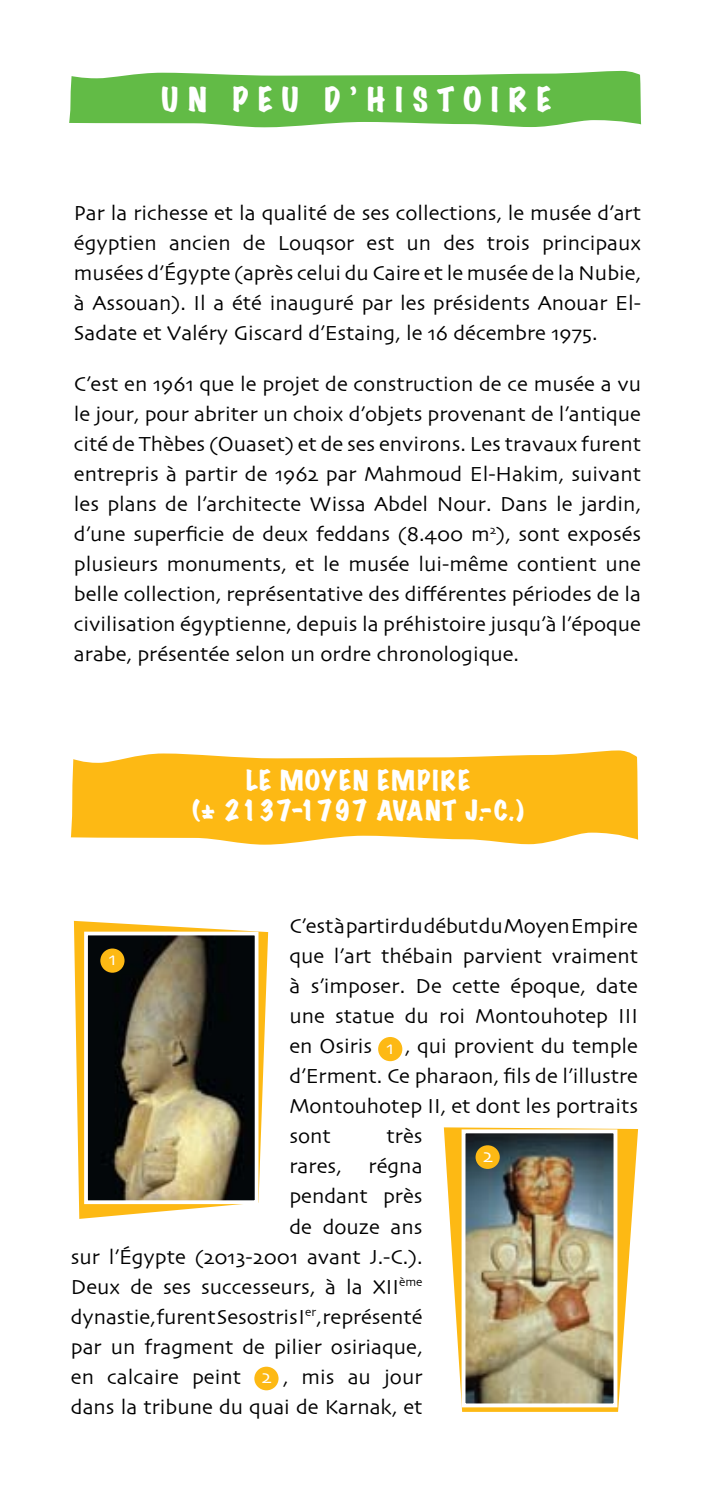
<style>
.page{position:relative;width:709px;height:1489px;background:#fff}
.page>*{position:absolute;margin:0;border:0;box-sizing:border-box;transform-origin:0 0}
.t1{font:expanded 30px "Marker Felt";letter-spacing:.33em;color:#fff}
.t2{font:expanded 25px/30px "Marker Felt";letter-spacing:.05em;color:#fff;text-align:center}
.t3{font:21.25px/30px "Skia";color:#000;text-align:justify}
.t4{font:19.5px "Skia";color:#fff}
.s1{color:#fff}
</style>
<div class="page">
<svg style="left:69px;top:71px;width:572px;height:56px;background:#75c35d"></svg>
<svg style="left:71px;top:750px;width:567px;height:94px;background:#fdc131"></svg>
<svg style="left:74px;top:920px;width:194px;height:298px"></svg>
<img style="left:89px;top:936px;width:164px;height:262px">
<div style="left:84px;top:931px;width:174px;height:272px;border:4px solid #fff"></div>
<div style="left:100px;top:948px;width:24px;height:24px;background:#fdb914;border-radius:50%"></div>
<div style="left:378px;top:1036px;width:24px;height:25px;background:#fdb914;border-radius:50%"></div>
<svg style="left:444px;top:1127px;width:194px;height:284px"></svg>
<img style="left:466px;top:1134px;width:146px;height:268px">
<div style="left:461px;top:1129px;width:156px;height:278px;border:4px solid #fff"></div>
<div style="left:475px;top:1145px;width:25px;height:23px;background:#fdb914;border-radius:50%"></div>
<div style="left:254px;top:1366px;width:24px;height:24px;background:#fdb914;border-radius:50%"></div>
<h1 class="t1" style="left:161px;top:77px;width:391px">UN PEU D’HISTOIRE</h1>
<p class="t3" style="left:74px;top:199px;width:568px">Par la richesse et la qualité de ses collections, le musée d’art égyptien ancien de Louqsor est un des trois principaux musées d’Égypte (après celui du Caire et le musée de la Nubie, à Assouan). Il a été inauguré par les présidents Anouar El-Sadate et Valéry Giscard d’Estaing, le 16 décembre 1975.</p>
<p class="t3" style="left:74px;top:370px;width:568px">C’est en 1961 que le projet de construction de ce musée a vu le jour, pour abriter un choix d’objets provenant de l’antique cité de Thèbes (Ouaset) et de ses environs. Les travaux furent entrepris à partir de 1962 par Mahmoud El-Hakim, suivant les plans de l’architecte Wissa Abdel Nour. Dans le jardin, d’une superficie de deux feddans (8.400 m<sup>2</sup>), sont exposés plusieurs monuments, et le musée lui-même contient une belle collection, représentative des différentes périodes de la civilisation égyptienne, depuis la préhistoire jusqu’à l’époque arabe, présentée selon un ordre chronologique.</p>
<p class="t4" style="left:109px;top:947px;width:9px">1</p>
<p class="t2" style="left:192px;top:763px;width:333px">LE MOYEN EMPIRE<br>(± 2137-1797 AVANT J.-C.)</p>
<p class="t3" style="left:289px;top:912px;width:350px">C’est à partir du début du Moyen Empire que l’art thébain parvient vraiment à s’imposer. De cette époque, date une statue du roi Montouhotep III en Osiris <span class="s1">(1)</span>, qui provient du temple d’Erment. Ce pharaon, fils de l’illustre Montouhotep II, et dont les portraits sont</p>
<p class="t4" style="left:386px;top:1035px;width:9px">1</p>
<p class="t3" style="left:386px;top:1122px;width:37px">très</p>
<p class="t3" style="left:71px;top:1152px;width:353px;text-align:right">régna<br>pendant près<br>de douze ans<br>sur l’Égypte (2013-2001 avant J.-C.).<br>Deux de ses successeurs, à la XII<sup>ème </sup>dynastie, furent Sesostris I<sup>er</sup>, représenté par un fragment de pilier osiriaque, en calcaire peint <span class="s1">(2)</span>, mis au jour dans la tribune du quai de Karnak, et</p>
<p class="t3" style="left:289px;top:1152px;width:54px">rares,</p>
<p class="t4" style="left:261px;top:1364px;width:11px">2</p>
<p class="t4" style="left:483px;top:1143px;width:11px">2</p>
</div>
